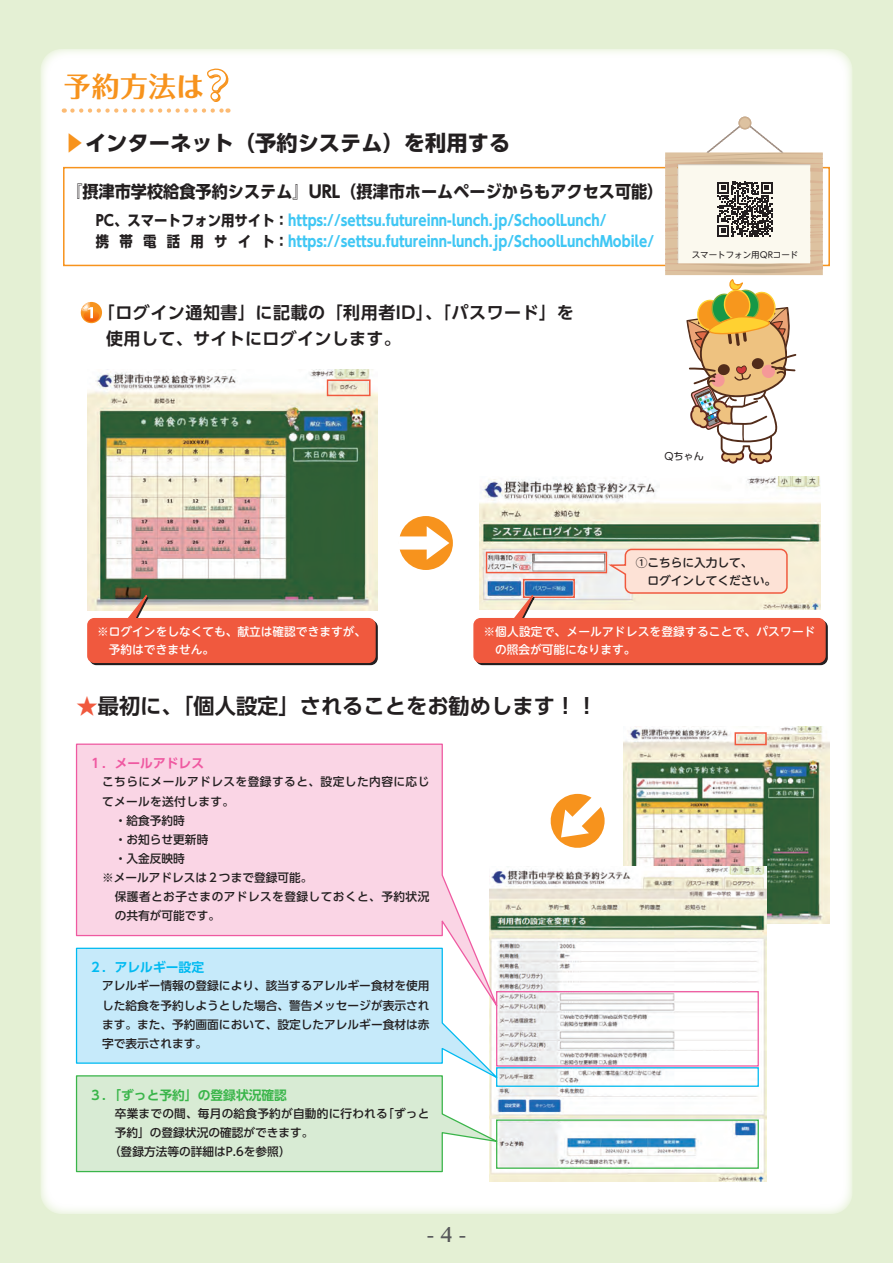
<style>
.page{position:relative;width:893px;height:1263px;background:#e4f0d4}
.page>*{position:absolute;margin:0;border:0;box-sizing:border-box;transform-origin:0 0}
.t1{font:700 27.6px "Folk Pro";letter-spacing:.02em;color:#f7931d}
.t2{font:700 21.3px "UD Shin Go Pro De";color:#231f20}
.t3{font:700 21.3px "UD Shin Go Pro";color:#231f20}
.t4{font:700 19.2px "UD Reimin Pr 6 N";color:#57585a}
.t5{font:700 16.95px/25.5px "UD Shin Go Pro De";letter-spacing:.03em;color:#231f20}
.t6{font:700 16.95px "UD Shin Go Pro";color:#231f20;scale:.95 1}
.t7{font:700 14.85px/21.3px "UD Shin Go Pro";color:#40c7f4;scale:.9 1}
.t8{font:700 12.75px "UD Shin Go Pr 6 N De";color:#3ab54a}
.t9{font:700 12.75px "UD Shin Go Pr 6 N De";color:#00baf1}
.t10{font:700 12.75px "UD Shin Go Pr 6 N De";color:#ef59a1}
.t11{font:500 11.7px/19.2px "UD Shin Go Pr 6 N";color:#231f20;text-align:justify}
.t12{font:500 11.7px/18px "UD Shin M Go Pr 6 N";color:#fff}
.t13{font:500 11.7px "UD Shin Go Pr 6 N";letter-spacing:.04em;color:#231f20}
.t14{font:500 11.7px "UD Shin Go Pr 6 N";letter-spacing:.035em;color:#231f20}
.t15{font:500 11.7px/18px "UD Shin M Go Pr 6 N";color:#231f20}
.t16{font:500 11.7px "UD Shin Go Pr 6 N";letter-spacing:.03em;color:#231f20}
.t17{font:10.05px "UD Shin Go Pr 6 N";color:#231f20}
.t18{font:8.55px "UD Shin M Go Pr 6 N";color:#231f20}
.s1{color:#f7931d}
.s2{color:#231f20}
.s3{color:#f0593e}
</style>
<div class="page">
<div style="left:40px;top:49px;width:813px;height:1165px;background:#fff;border-radius:21px"></div>
<img style="left:624px;top:726px;width:205px;height:197px">
<div style="left:63px;top:167px;width:767px;height:99px;border:2px solid #f7931d"></div>
<svg style="left:738px;top:117px;width:13px;height:12px"></svg>
<div style="left:740px;top:118px;width:10px;height:10px;background:#ddc2a0;border-radius:50%"></div>
<img style="left:87px;top:370px;width:291px;height:213px">
<div style="left:327px;top:379px;width:44px;height:17px;border:1px solid #f0593e"></div>
<img style="left:480px;top:476px;width:340px;height:72px">
<svg style="left:473px;top:548px;width:355px;height:118px;background:#e9a899"></svg>
<div style="left:735px;top:732px;width:32px;height:13px;border:1px solid #f0593e"></div>
<svg style="left:665px;top:121px;width:158px;height:343px"></svg>
<svg style="left:87px;top:583px;width:291px;height:83px;background:#c77b64"></svg>
<svg style="left:550px;top:793px;width:55px;height:55px"></svg>
<svg style="left:399px;top:516px;width:54px;height:54px"></svg>
<svg style="left:81px;top:302px;width:21px;height:21px"></svg>
<img style="left:490px;top:866px;width:276px;height:316px">
<svg style="left:75px;top:743px;width:423px;height:204px"></svg>
<svg style="left:75px;top:947px;width:423px;height:127px"></svg>
<svg style="left:75px;top:1074px;width:423px;height:99px;background:#d8ebd5"></svg>
<div style="left:496px;top:991px;width:263px;height:75px;border:1px solid #ef59a1"></div>
<div style="left:496px;top:1067px;width:263px;height:20px;border:1px solid #00baf1"></div>
<div style="left:496px;top:1119px;width:263px;height:50px;border:1px solid #3ab54a"></div>
<svg style="left:72px;top:68px;width:157px;height:45px"></svg>
<h1 class="t1" style="left:64px;top:63px;width:142px">予約方法は</h1>
<h2 class="t3" style="left:64px;top:125px;width:448px"><span class="s1">▶</span>インターネット（予約システム）を利用する</h2>
<h3 class="t6" style="left:74px;top:178px;width:622px">『摂津市学校給食予約システム』URL（摂津市ホームページからもアクセス可能）</h3>
<p class="t7" style="left:96px;top:209px;width:622px"><span class="s2">PC、スマートフォン用サイト：</span>https://settsu.futureinn-lunch.jp/SchoolLunch/<br><span class="s2">携 帯 電 話 用 サ イ ト：</span>https://settsu.futureinn-lunch.jp/SchoolLunchMobile/</p>
<h3 class="t5" style="left:106px;top:299px;width:469px">｢ログイン通知書」に記載の「利用者ID｣、｢パスワード」を使用して、サイトにログインします。</h3>
<p class="t18" style="left:692px;top:248px;width:108px">スマートフォン用QRコード</p>
<p class="t17" style="left:664px;top:448px;width:41px">Qちゃん</p>
<p class="t12" style="left:109px;top:622px;width:259px;text-indent:-12px">※ログインをしなくても、献立は確認できますが、予約はできません。</p>
<p class="t15" style="left:647px;top:552px;width:130px;text-indent:-12px">①こちらに入力して、<br>ログインしてください。</p>
<p class="t12" style="left:495px;top:622px;width:322px;text-indent:-12px">※個人設定で、メールアドレスを登録することで、パスワードの照会が可能になります。</p>
<h2 class="t2" style="left:77px;top:688px;width:522px"><span class="s3">★</span>最初に､「個人設定」されることをお勧めします！！</h2>
<p class="t10" style="left:89px;top:753px;width:116px">１．メールアドレス</p>
<p class="t13" style="left:102px;top:772px;width:329px">こちらにメールアドレスを登録すると、設定した内容に応じ</p>
<p class="t16" style="left:102px;top:791px;width:134px">てメールを送付します。</p>
<p class="t11" style="left:115px;top:810px;width:72px">・給食予約時</p>
<p class="t11" style="left:115px;top:829px;width:95px">・お知らせ更新時</p>
<p class="t11" style="left:115px;top:848px;width:72px">・入金反映時</p>
<p class="t11" style="left:102px;top:868px;width:212px">※メールアドレスは２つまで登録可能。</p>
<p class="t14" style="left:115px;top:887px;width:316px">保護者とお子さまのアドレスを登録しておくと、予約状況</p>
<p class="t11" style="left:115px;top:906px;width:107px">の共有が可能です。</p>
<p class="t9" style="left:89px;top:957px;width:116px">２．アレルギー設定</p>
<p class="t11" style="left:102px;top:976px;width:329px">アレルギー情報の登録により、該当するアレルギー食材を使用した給食を予約しようとした場合、警告メッセージが表示されます。また、予約画面において、設定したアレルギー食材は赤字で表示されます。</p>
<p class="t8" style="left:89px;top:1085px;width:199px">３．｢ずっと予約」の登録状況確認</p>
<p class="t11" style="left:115px;top:1104px;width:316px;text-align:left">卒業までの間、毎月の給食予約が自動的に行われる｢ずっと予約」の登録状況の確認ができます。<br>(登録方法等の詳細はP.6を参照）</p>
<h3 class="t4" style="left:427px;top:1219px;width:41px">- 4 -</h3>
</div>
